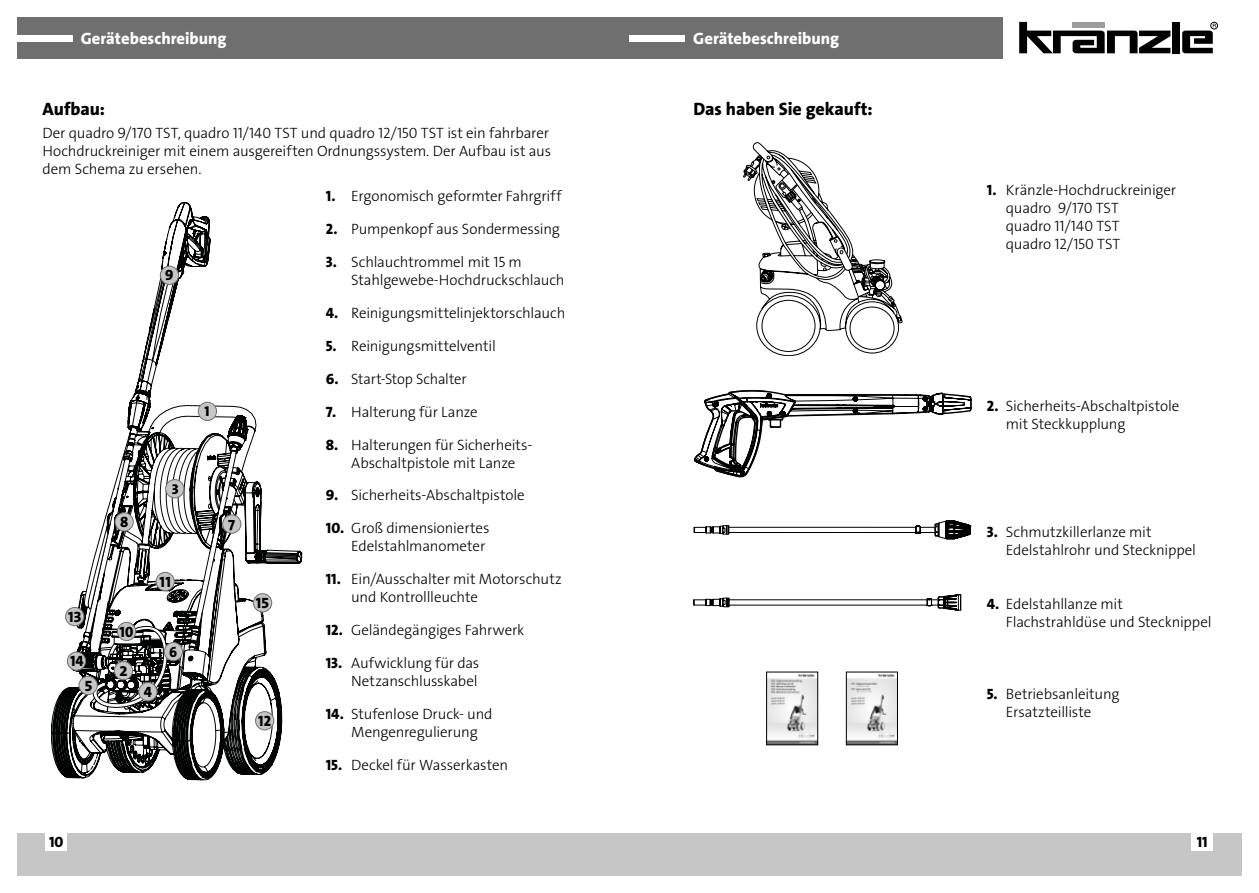
<style>
.page{position:relative;width:1259px;height:893px;background:#fff}
.page>*{position:absolute;margin:0;border:0;box-sizing:border-box;transform-origin:0 0}
.t1{font:18px "The Sans LP8 Ex Bld";letter-spacing:-.005em;color:#000}
.t2{font:16.5px "The Sans LP8 Ex Bld";color:#fff}
.t3{font:15px/18px "The Sans LP3 Lig";letter-spacing:-.01em;color:#000}
.t4{font:15px "The Sans LP8 Ex Bld";color:#000}
.s1{font-family:"The Sans LP8 Ex Bld"}
</style>
<div class="page">
<div style="left:629px;top:833px;width:613px;height:43px;background:#c6c6c6"></div>
<div style="left:17px;top:833px;width:612px;height:43px;background:#c6c6c6"></div>
<div style="left:1191px;top:833px;width:22px;height:18px;background:#fff"></div>
<div style="left:46px;top:833px;width:21px;height:18px;background:#fff"></div>
<div style="left:17px;top:17px;width:985px;height:41px;background:#706f6f"></div>
<div style="left:17px;top:35px;width:55px;height:6px;background:#fff"></div>
<div style="left:629px;top:35px;width:56px;height:6px;background:#fff"></div>
<svg style="left:1019px;top:22px;width:151px;height:31px"></svg>
<div style="left:1172px;top:22px;width:7px;height:31px;background:#000"></div>
<div style="left:1210px;top:22px;width:7px;height:7px;border:1px solid #000;border-radius:50%"></div>
<svg style="left:1182px;top:24px;width:34px;height:29px"></svg>
<img style="left:768px;top:674px;width:48px;height:69px">
<div style="left:766px;top:672px;width:52px;height:73px;border:1px solid #000"></div>
<img style="left:848px;top:674px;width:47px;height:69px">
<div style="left:846px;top:672px;width:51px;height:73px;border:1px solid #000"></div>
<svg style="left:693px;top:142px;width:280px;height:469px"></svg>
<svg style="left:51px;top:609px;width:19px;height:170px"></svg>
<svg style="left:70px;top:202px;width:233px;height:579px"></svg>
<svg style="left:84px;top:436px;width:46px;height:174px"></svg>
<div style="left:66px;top:607px;width:18px;height:19px;background:#c6c6c6;border-radius:50%"></div>
<div style="left:65px;top:607px;width:19px;height:19px;border:1px solid #706f6f;border-radius:50%"></div>
<div style="left:67px;top:652px;width:19px;height:18px;background:#c6c6c6;border-radius:50%"></div>
<div style="left:67px;top:652px;width:19px;height:19px;border:1px solid #706f6f;border-radius:50%"></div>
<div style="left:198px;top:402px;width:18px;height:18px;background:#c6c6c6;border-radius:50%"></div>
<div style="left:198px;top:402px;width:19px;height:19px;border:1px solid #706f6f;border-radius:50%"></div>
<div style="left:166px;top:480px;width:18px;height:18px;background:#c6c6c6;border-radius:50%"></div>
<div style="left:165px;top:479px;width:19px;height:19px;border:1px solid #706f6f;border-radius:50%"></div>
<div style="left:79px;top:676px;width:18px;height:19px;background:#c6c6c6;border-radius:50%"></div>
<div style="left:79px;top:676px;width:19px;height:19px;border:1px solid #706f6f;border-radius:50%"></div>
<div style="left:160px;top:266px;width:19px;height:18px;background:#c6c6c6;border-radius:50%"></div>
<div style="left:160px;top:266px;width:19px;height:19px;border:1px solid #706f6f;border-radius:50%"></div>
<div style="left:117px;top:622px;width:19px;height:19px;border:1px solid #706f6f;border-radius:50%"></div>
<div style="left:255px;top:712px;width:19px;height:18px;background:#c6c6c6;border-radius:50%"></div>
<div style="left:255px;top:711px;width:19px;height:19px;border:1px solid #706f6f;border-radius:50%"></div>
<div style="left:156px;top:572px;width:18px;height:19px;background:#c6c6c6;border-radius:50%"></div>
<div style="left:156px;top:572px;width:19px;height:19px;border:1px solid #706f6f;border-radius:50%"></div>
<div style="left:223px;top:515px;width:18px;height:18px;background:#c6c6c6;border-radius:50%"></div>
<div style="left:222px;top:514px;width:19px;height:20px;border:1px solid #706f6f;border-radius:50%"></div>
<div style="left:253px;top:594px;width:19px;height:18px;background:#c6c6c6;border-radius:50%"></div>
<div style="left:253px;top:593px;width:19px;height:19px;border:1px solid #706f6f;border-radius:50%"></div>
<div style="left:164px;top:642px;width:18px;height:19px;background:#c6c6c6;border-radius:50%"></div>
<div style="left:164px;top:642px;width:19px;height:19px;border:1px solid #706f6f;border-radius:50%"></div>
<div style="left:115px;top:513px;width:18px;height:18px;background:#c6c6c6;border-radius:50%"></div>
<div style="left:115px;top:512px;width:19px;height:19px;border:1px solid #706f6f;border-radius:50%"></div>
<svg style="left:91px;top:623px;width:86px;height:88px"></svg>
<p class="t2" style="left:81px;top:28px;width:147px">Gerätebeschreibung</p>
<p class="t2" style="left:693px;top:28px;width:147px">Gerätebeschreibung</p>
<p class="t1" style="left:43px;top:98px;width:64px">Aufbau:</p>
<p class="t3" style="left:43px;top:124px;width:510px">Der quadro 9/170 TST, quadro 11/140 TST und quadro 12/150 TST ist ein fahrbarer<br>Hochdruckreiniger mit einem ausgereiften Ordnungssystem. Der Aufbau ist aus dem Schema zu ersehen.</p>
<p class="t4" style="left:165px;top:266px;width:10px">9</p>
<p class="t4" style="left:68px;top:607px;width:15px">13</p>
<p class="t4" style="left:70px;top:652px;width:15px">14</p>
<p class="t4" style="left:84px;top:676px;width:10px">5</p>
<p class="t4" style="left:204px;top:402px;width:7px">1</p>
<p class="t4" style="left:120px;top:513px;width:10px">8</p>
<p class="t4" style="left:120px;top:622px;width:15px">10</p>
<p class="t4" style="left:172px;top:479px;width:8px">3</p>
<p class="t4" style="left:159px;top:572px;width:13px">11</p>
<p class="t4" style="left:144px;top:683px;width:10px">4</p>
<p class="t4" style="left:228px;top:514px;width:10px">7</p>
<p class="t4" style="left:256px;top:593px;width:15px">15</p>
<p class="t4" style="left:258px;top:711px;width:14px">12</p>
<p class="t3" style="left:326px;top:187px;width:237px"><span class="s1">1.</span> Ergonomisch geformter Fahrgriff</p>
<p class="t3" style="left:326px;top:220px;width:236px"><span class="s1">2.</span> Pumpenkopf aus Sondermessing</p>
<p class="t3" style="left:351px;top:253px;width:215px;text-indent:-26px"><span class="s1">3.</span> Schlauchtrommel mit 15 m<br>Stahlgewebe-Hochdruckschlauch</p>
<p class="t3" style="left:326px;top:304px;width:241px"><span class="s1">4.</span> Reinigungsmittelinjektorschlauch</p>
<p class="t3" style="left:326px;top:337px;width:172px"><span class="s1">5.</span> Reinigungsmittelventil</p>
<p class="t3" style="left:326px;top:370px;width:142px"><span class="s1">6.</span> Start-Stop Schalter</p>
<p class="t3" style="left:326px;top:403px;width:153px"><span class="s1">7.</span> Halterung für Lanze</p>
<p class="t3" style="left:326px;top:436px;width:208px;text-align:center"><span class="s1">8.</span> Halterungen für Sicherheits-<br>Abschaltpistole mit Lanze</p>
<p class="t3" style="left:326px;top:486px;width:200px"><span class="s1">9.</span> Sicherheits-Abschaltpistole</p>
<p class="t3" style="left:326px;top:519px;width:165px;text-align:right"><span class="s1">10.</span> Groß dimensioniertes<br>Edelstahlmanometer</p>
<p class="t3" style="left:351px;top:570px;width:212px;text-indent:-25px"><span class="s1">11.</span> Ein/Ausschalter mit Motorschutz und Kontrollleuchte</p>
<p class="t3" style="left:326px;top:621px;width:200px"><span class="s1">12.</span> Geländegängiges Fahrwerk</p>
<p class="t3" style="left:326px;top:654px;width:155px;text-align:right"><span class="s1">13.</span> Aufwicklung für das<br>Netzanschlusskabel</p>
<p class="t3" style="left:351px;top:705px;width:143px;text-indent:-26px"><span class="s1">14.</span> Stufenlose Druck- und<br>Mengenregulierung</p>
<p class="t3" style="left:326px;top:756px;width:184px"><span class="s1">15.</span> Deckel für Wasserkasten</p>
<p class="t1" style="left:693px;top:98px;width:181px">Das haben Sie gekauft:</p>
<p class="t3" style="left:1006px;top:181px;width:172px;text-indent:-19px"><span class="s1">1.</span> Kränzle-Hochdruckreiniger quadro 9/170 TST<br>quadro 11/140 TST<br>quadro 12/150 TST</p>
<p class="t3" style="left:1006px;top:397px;width:175px;text-indent:-19px"><span class="s1">2.</span> Sicherheits-Abschaltpistole mit Steckkupplung</p>
<p class="t3" style="left:1006px;top:523px;width:192px;text-indent:-19px"><span class="s1">3.</span> Schmutzkillerlanze mit<br>Edelstahlrohr und Stecknippel</p>
<p class="t3" style="left:1006px;top:595px;width:207px;text-indent:-19px"><span class="s1">4.</span> Edelstahllanze mit<br>Flachstrahldüse und Stecknippel</p>
<p class="t3" style="left:986px;top:685px;width:134px;text-align:center"><span class="s1">5.</span> Betriebsanleitung<br>Ersatzteilliste</p>
<p class="t4" style="left:49px;top:832px;width:16px">10</p>
<p class="t4" style="left:1196px;top:832px;width:12px">11</p>
</div>
